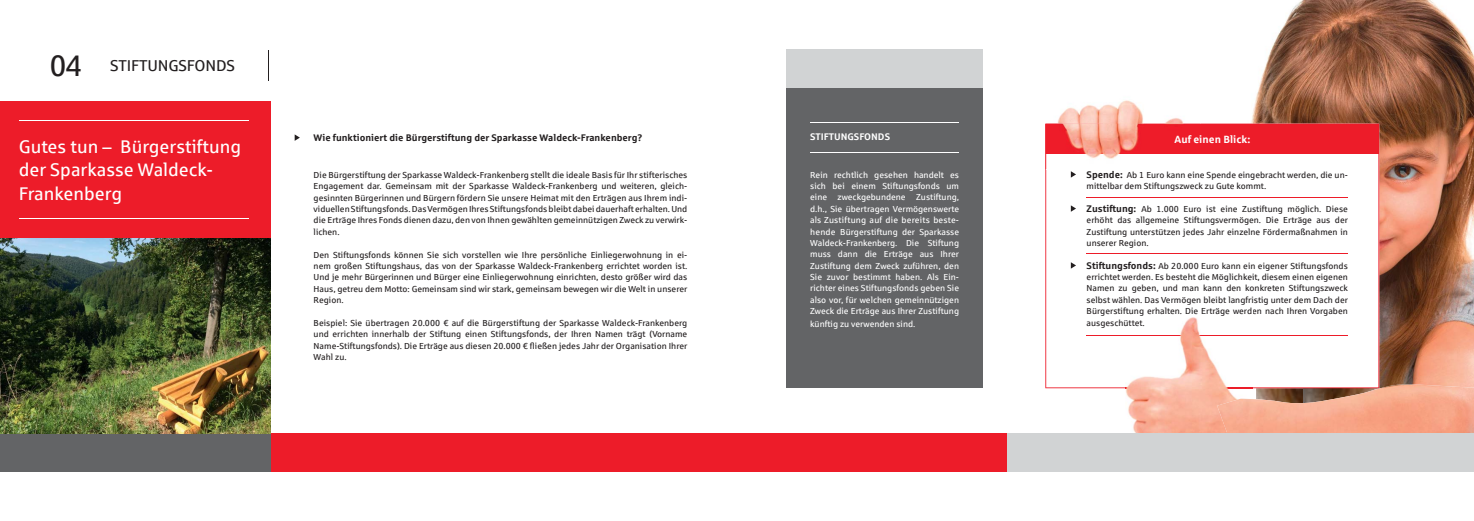
<style>
.page{position:relative;width:1474px;height:521px;background:#fff}
.page>*{position:absolute;margin:0;border:0;box-sizing:border-box;transform-origin:0 0}
.t1{font:18.38px/23.6px "Sparkasse Rg";color:#fff}
.t2{font:15.75px "Sparkasse Rg";letter-spacing:-.01em;color:#231f20}
.t3{font:700 10.5px "Sparkasse Rg";color:#fff}
.t4{font:700 9.62px "Sparkasse Rg";color:#231f20}
.t5{font:700 9.62px "Sparkasse Rg";color:#fff}
.t6{font:8.75px/11.4px "Sparkasse Rg";color:#231f20;text-align:justify}
.t7{font:8.75px/11.4px "Sparkasse Rg";color:#fff;text-align:justify}
.s1{font-size:29.75px}
.s2{font-weight:700;font-size:9.62px}
</style>
<div class="page">
<div style="left:270px;top:433px;width:737px;height:38px;background:#ed1c29"></div>
<div style="left:0;top:433px;width:270px;height:38px;background:#636466"></div>
<svg style="left:295px;top:134px;width:5px;height:7px"></svg>
<div style="left:0;top:101px;width:270px;height:137px;background:#ed1c29"></div>
<img style="left:0;top:238px;width:270px;height:195px">
<img style="left:1200px;top:0;width:273px;height:384px">
<div style="left:786px;top:50px;width:196px;height:338px;background:#636466"></div>
<div style="left:786px;top:50px;width:196px;height:38px;background:#d1d3d4"></div>
<hr style="left:810px;top:152px;width:149px;height:1px;background:#fff">
<hr style="left:810px;top:122px;width:149px;height:1px;background:#fff">
<hr style="left:268px;top:50px;width:1px;height:31px;background:#231f20">
<hr style="left:19px;top:120px;width:229px;height:1px;background:#fff">
<hr style="left:19px;top:218px;width:229px;height:1px;background:#fff">
<svg style="left:1045px;top:124px;width:334px;height:264px"></svg>
<img style="left:1045px;top:105px;width:58px;height:19px">
<img style="left:1103px;top:100px;width:97px;height:24px">
<img style="left:1045px;top:124px;width:155px;height:45px">
<svg style="left:1070px;top:171px;width:6px;height:7px"></svg>
<svg style="left:1070px;top:205px;width:6px;height:7px"></svg>
<svg style="left:1070px;top:262px;width:6px;height:7px"></svg>
<hr style="left:1086px;top:197px;width:261px;height:1px;background:#ed1c29">
<hr style="left:1086px;top:253px;width:261px;height:1px;background:#ed1c29">
<hr style="left:1086px;top:335px;width:261px;height:1px;background:#ed1c29">
<img style="left:1124px;top:305px;width:128px;height:128px">
<img style="left:1124px;top:387px;width:93px;height:1px">
<img style="left:1124px;top:308px;width:128px;height:8px">
<img style="left:1124px;top:319px;width:20px;height:8px">
<img style="left:1124px;top:335px;width:128px;height:1px">
<img style="left:1217px;top:384px;width:256px;height:49px">
<div style="left:1007px;top:433px;width:466px;height:38px;background:#d1d3d4"></div>
<h2 class="t2" style="left:50px;top:61px;width:187px"><span class="s1">04</span> STIFTUNGSFONDS</h2>
<h1 class="t1" style="left:19px;top:137px;width:224px">Gutes tun – Bürgerstiftung der Sparkasse Waldeck-<br>Frankenberg</h1>
<p class="t4" style="left:314px;top:134px;width:330px">Wie funktioniert die Bürgerstiftung der Sparkasse Waldeck-Frankenberg?</p>
<p class="t5" style="left:810px;top:133px;width:81px">STIFTUNGSFONDS</p>
<p class="t7" style="left:810px;top:170px;width:150px">Rein rechtlich gesehen handelt es sich bei einem Stiftungsfonds um eine zweckgebundene Zustiftung, d.h., Sie übertragen Vermögenswerte als Zustiftung auf die bereits beste&shy;hende Bürgerstiftung der Sparkasse Waldeck-Frankenberg. Die Stiftung muss dann die Erträge aus Ihrer Zustiftung dem Zweck zuführen, den Sie zuvor bestimmt haben. Als Ein&shy;richter eines Stiftungsfonds geben Sie also vor, für welchen gemeinnützigen Zweck die Erträge aus Ihrer Zustiftung</p>
<p class="t7" style="left:810px;top:319px;width:107px">künftig zu verwenden sind.</p>
<p class="t6" style="left:314px;top:170px;width:375px">Die Bürgerstiftung der Sparkasse Waldeck-Frankenberg stellt die ideale Basis für Ihr stifterisches Engagement dar. Gemeinsam mit der Sparkasse Waldeck-Frankenberg und weiteren, gleich&shy;gesinnten Bürgerinnen und Bürgern fördern Sie unsere Heimat mit den Erträgen aus Ihrem indi&shy;viduellen Stiftungsfonds. Das Vermögen Ihres Stiftungsfonds bleibt dabei dauerhaft erhalten. Und die Erträge Ihres Fonds dienen dazu, den von Ihnen gewählten gemeinnützigen Zweck zu verwirk&shy;lichen.</p>
<p class="t6" style="left:314px;top:250px;width:375px">Den Stiftungsfonds können Sie sich vorstellen wie Ihre persönliche Einliegerwohnung in ei&shy;nem großen Stiftungshaus, das von der Sparkasse Waldeck-Frankenberg errichtet worden ist.<br>Und je mehr Bürgerinnen und Bürger eine Einliegerwohnung einrichten, desto größer wird das Haus, getreu dem Motto: Gemeinsam sind wir stark, gemeinsam bewegen wir die Welt in unserer Region.</p>
<p class="t6" style="left:314px;top:318px;width:375px">Beispiel: Sie übertragen 20.000 € auf die Bürgerstiftung der Sparkasse Waldeck-Frankenberg und errichten innerhalb der Stiftung einen Stiftungsfonds, der Ihren Namen trägt (Vorname Name-Stiftungsfonds). Die Erträge aus diesen 20.000 € fließen jedes Jahr der Organisation Ihrer Wahl zu.</p>
<p class="t3" style="left:1174px;top:136px;width:77px">Auf einen Blick:</p>
<p class="t6" style="left:1086px;top:170px;width:263px"><span class="s2">Spende:</span> Ab 1 Euro kann eine Spende eingebracht werden, die un&shy;mittelbar dem Stiftungszweck zu Gute kommt.</p>
<p class="t6" style="left:1086px;top:204px;width:263px"><span class="s2">Zustiftung:</span> Ab 1.000 Euro ist eine Zustiftung möglich. Diese erhöht das allgemeine Stiftungsvermögen. Die Erträge aus der Zustiftung unterstützen jedes Jahr einzelne Fördermaßnahmen in unserer Region.</p>
<p class="t6" style="left:1086px;top:261px;width:263px"><span class="s2">Stiftungsfonds:</span> Ab 20.000 Euro kann ein eigener Stiftungsfonds errichtet werden. Es besteht die Möglichkeit, diesem einen eigenen Namen zu geben, und man kann den konkreten Stiftungszweck selbst wählen. Das Vermögen bleibt langfristig unter dem Dach der Bürgerstiftung erhalten. Die Erträge werden nach Ihren Vorgaben ausgeschüttet.</p>
</div>
